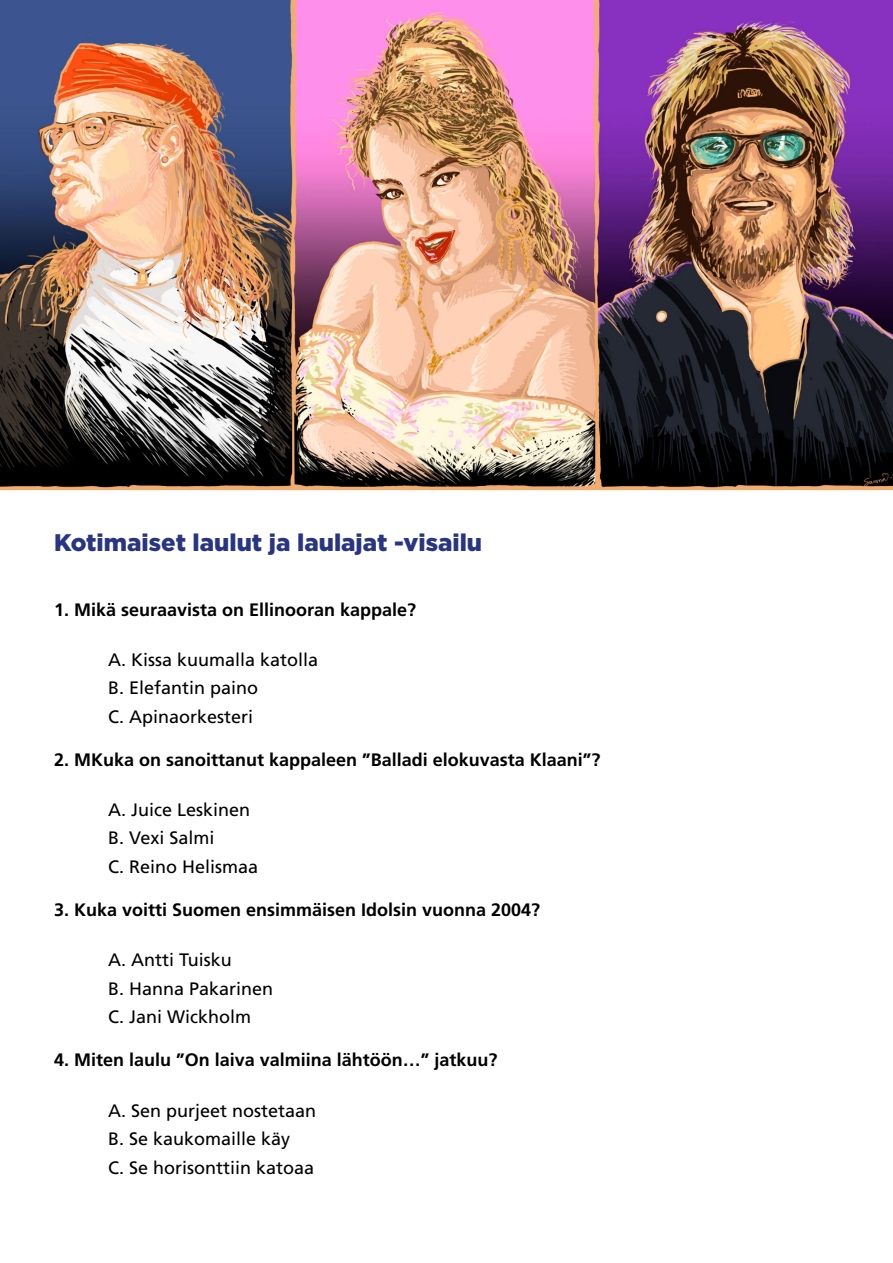
<style>
.page{position:relative;width:893px;height:1263px;background:#fff}
.page>*{position:absolute;margin:0;border:0;box-sizing:border-box;transform-origin:0 0}
.t1{font:900 24px "Gotham";color:#283583}
.t2{font:18px/28.5px "Frutiger LT Std";color:#000}
.t3{font:700 18px "Frutiger LT Std";color:#000}
</style>
<div class="page">
<img style="left:0;top:0;width:893px;height:493px">
<h1 class="t1" style="left:54px;top:526px;width:430px">Kotimaiset laulut ja laulajat -visailu</h1>
<p class="t3" style="left:54px;top:599px;width:364px">1. Mikä seuraavista on Ellinooran kappale?</p>
<p class="t2" style="left:108px;top:645px;width:212px">A. Kissa kuumalla katolla<br>B. Elefantin paino<br>C. Apinaorkesteri</p>
<p class="t3" style="left:54px;top:749px;width:548px">2. MKuka on sanoittanut kappaleen ”Balladi elokuvasta Klaani”?</p>
<p class="t2" style="left:108px;top:795px;width:152px">A. Juice Leskinen<br>B. Vexi Salmi<br>C. Reino Helismaa</p>
<p class="t3" style="left:54px;top:899px;width:488px">3. Kuka voitti Suomen ensimmäisen Idolsin vuonna 2004?</p>
<p class="t2" style="left:108px;top:946px;width:167px">A. Antti Tuisku<br>B. Hanna Pakarinen<br>C. Jani Wickholm</p>
<p class="t3" style="left:54px;top:1050px;width:445px">4. Miten laulu ”On laiva valmiina lähtöön…” jatkuu?</p>
<p class="t2" style="left:108px;top:1096px;width:210px">A. Sen purjeet nostetaan<br>B. Se kaukomaille käy<br>C. Se horisonttiin katoaa</p>
</div>
